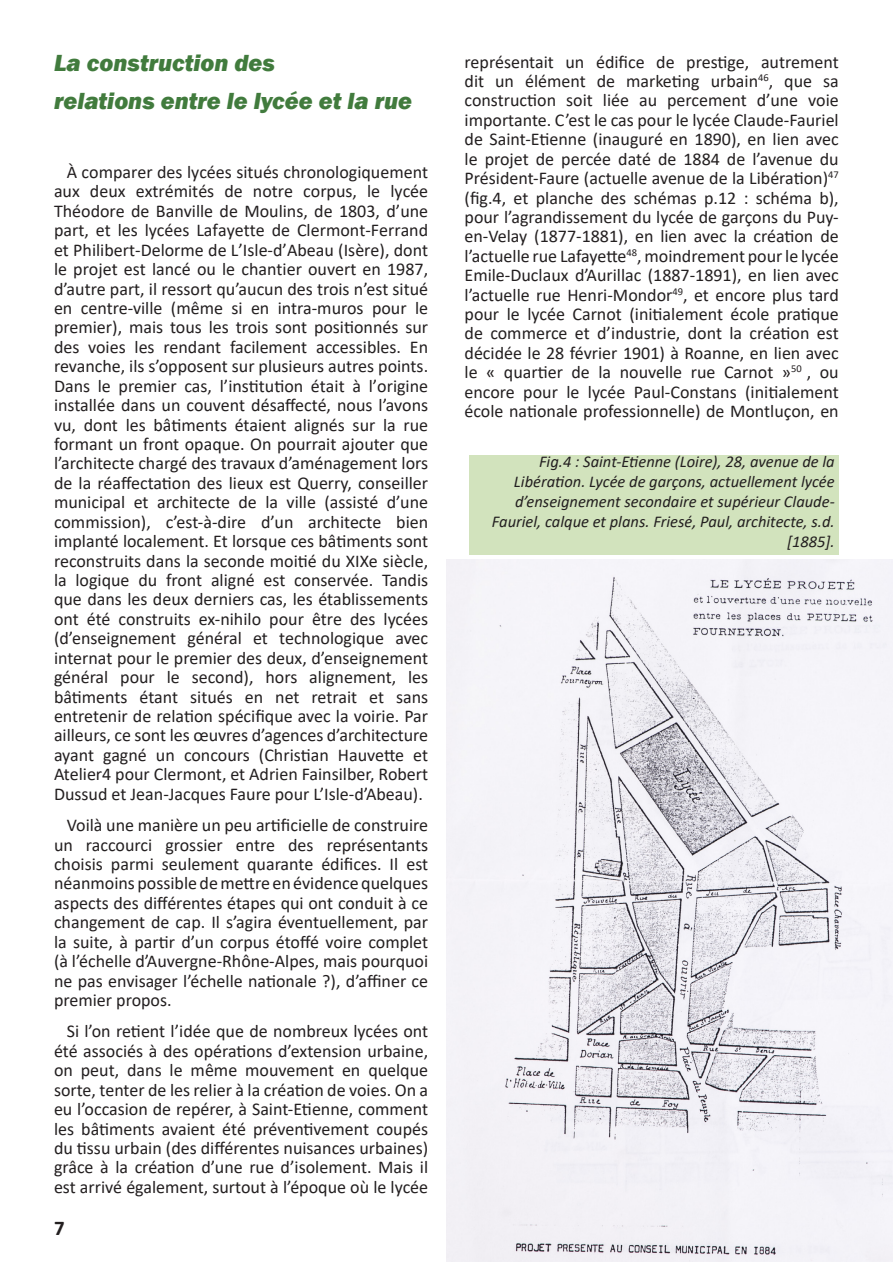
<style>
.page{position:relative;width:893px;height:1263px;background:#fff}
.page>*{position:absolute;margin:0;border:0;box-sizing:border-box;transform-origin:0 0}
.t1{font:italic 800 24px "Franklin Gothic";color:#417b3d}
.t2{font:700 21px "Calibri";color:#231f20}
.t3{font:18px/19.4px "Calibri";color:#231f20;text-align:justify}
.t4{font:italic 16.5px/19.8px "Calibri";color:#231f20;text-align:right}
</style>
<div class="page">
<img style="left:446px;top:559px;width:447px;height:702px">
<div style="left:469px;top:455px;width:370px;height:100px;background:#d2e3bd"></div>
<p class="t1" style="left:54px;top:47px;width:223px">La construction des</p>
<p class="t1" style="left:54px;top:85px;width:360px">relations entre le lycée et la rue</p>
<p class="t3" style="left:54px;top:162px;width:376px;text-indent:13px">À comparer des lycées situés chronologiquement aux deux extrémités de notre corpus, le lycée Théodore de Banville de Moulins, de 1803, d’une part, et les lycées Lafayette de Clermont-Ferrand et Philibert-Delorme de L’Isle-d’Abeau (Isère), dont le projet est lancé ou le chantier ouvert en 1987, d’autre part, il ressort qu’aucun des trois n’est situé en centre-ville (même si en intra-muros pour le premier), mais tous les trois sont positionnés sur des voies les rendant facilement accessibles. En revanche, ils s’opposent sur plusieurs autres points.<br>Dans le premier cas, l’institution était à l’origine installée dans un couvent désaffecté, nous l’avons vu, dont les bâtiments étaient alignés sur la rue formant un front opaque. On pourrait ajouter que l’architecte chargé des travaux d’aménagement lors de la réaffectation des lieux est Querry, conseiller municipal et architecte de la ville (assisté d’une commission), c’est-à-dire d’un architecte bien implanté localement. Et lorsque ces bâtiments sont reconstruits dans la seconde moitié du XIXe siècle, la logique du front aligné est conservée. Tandis que dans les deux derniers cas, les établissements ont été construits ex-nihilo pour être des lycées (d’enseignement général et technologique avec internat pour le premier des deux, d’enseignement général pour le second), hors alignement, les bâtiments étant situés en net retrait et sans entretenir de relation spécifique avec la voirie. Par ailleurs, ce sont les œuvres d’agences d’architecture ayant gagné un concours (Christian Hauvette et Atelier4 pour Clermont, et Adrien Fainsilber, Robert Dussud et Jean-Jacques Faure pour L’Isle-d’Abeau).</p>
<p class="t3" style="left:54px;top:815px;width:376px;text-indent:13px">Voilà une manière un peu artificielle de construire un raccourci grossier entre des représentants choisis parmi seulement quarante édifices. Il est néanmoins possible de mettre en évidence quelques aspects des différentes étapes qui ont conduit à ce changement de cap. Il s’agira éventuellement, par la suite, à partir d’un corpus étoffé voire complet (à l’échelle d’Auvergne-Rhône-Alpes, mais pourquoi ne pas envisager l’échelle nationale ?), d’affiner ce premier propos.</p>
<p class="t3" style="left:54px;top:1021px;width:376px;text-indent:13px">Si l’on retient l’idée que de nombreux lycées ont été associés à des opérations d’extension urbaine, on peut, dans le même mouvement en quelque sorte, tenter de les relier à la création de voies. On a eu l’occasion de repérer, à Saint-Etienne, comment les bâtiments avaient été préventivement coupés du tissu urbain (des différentes nuisances urbaines) grâce à la création d’une rue d’isolement. Mais il est arrivé également, surtout à l’époque où le lycée</p>
<p class="t2" style="left:54px;top:1213px;width:12px">7</p>
<p class="t3" style="left:465px;top:51px;width:376px">représentait un édifice de prestige, autrement dit un élément de marketing urbain<sup>46</sup>, que sa construction soit liée au percement d’une voie importante. C’est le cas pour le lycée Claude-Fauriel de Saint-Etienne (inauguré en 1890), en lien avec le projet de percée daté de 1884 de l’avenue du Président-Faure (actuelle avenue de la Libération)<sup>47 </sup>(fig.4, et planche des schémas p.12 : schéma b), pour l’agrandissement du lycée de garçons du Puy&shy;en-Velay (1877-1881), en lien avec la création de l’actuelle rue Lafayette<sup>48</sup>, moindrement pour le lycée Emile-Duclaux d’Aurillac (1887-1891), en lien avec l’actuelle rue Henri-Mondor<sup>49</sup>, et encore plus tard pour le lycée Carnot (initialement école pratique de commerce et d’industrie, dont la création est décidée le 28 février 1901) à Roanne, en lien avec le « quartier de la nouvelle rue Carnot »<sup>50</sup> , ou encore pour le lycée Paul-Constans (initialement école nationale professionnelle) de Montluçon, en</p>
<p class="t4" style="left:492px;top:451px;width:344px">Fig.4 : Saint-Etienne (Loire), 28, avenue de la Libération. Lycée de garçons, actuellement lycée d’enseignement secondaire et supérieur Claude-Fauriel, calque et plans. Friesé, Paul, architecte, s.d. [1885].</p>
</div>
